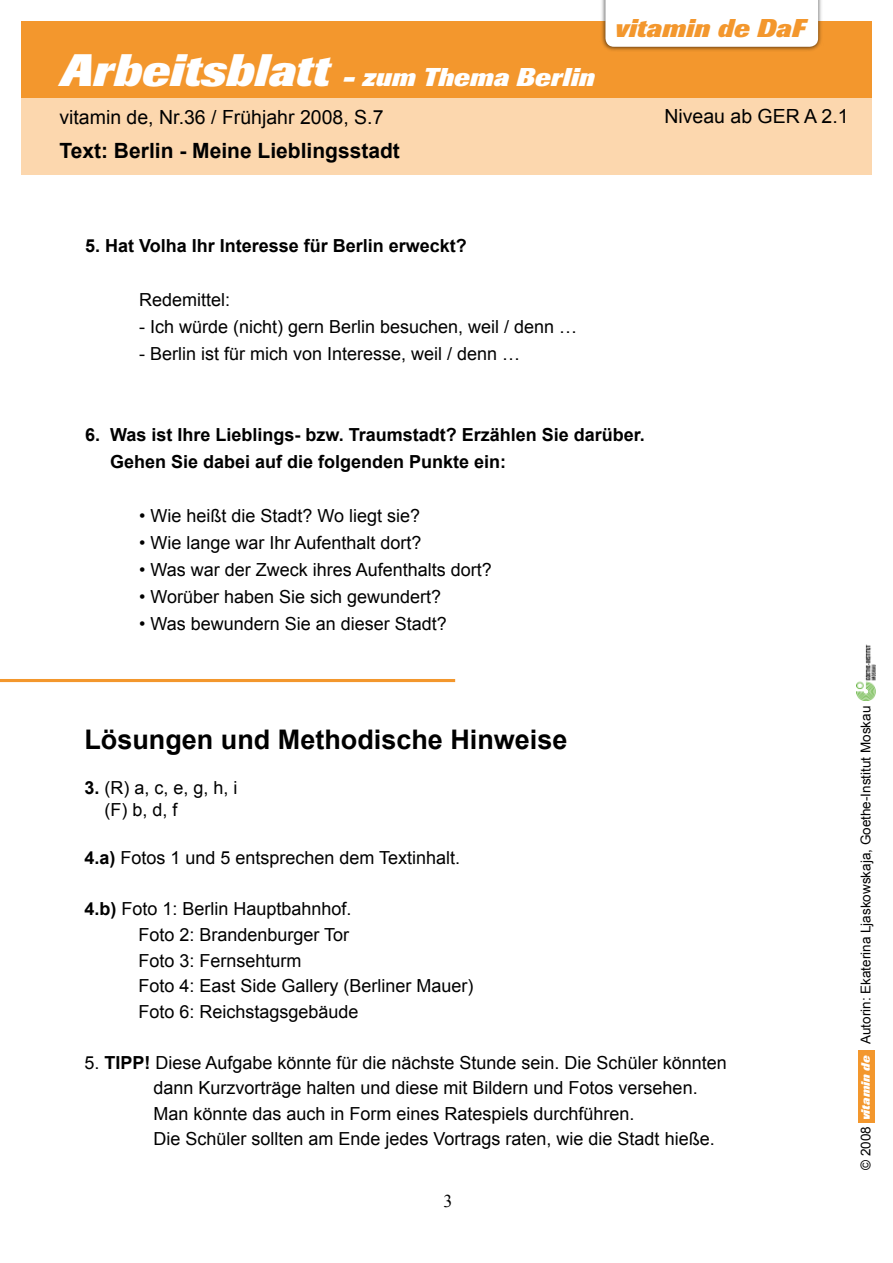
<style>
.page{position:relative;width:893px;height:1263px;background:#fff}
.page>*{position:absolute;margin:0;border:0;box-sizing:border-box;transform-origin:0 0}
.t1{font:700 27px "Arial";color:#000}
.t2{font:italic 800 25.5px "Imago";color:#fff}
.t3{font:italic 800 25.5px "Imago";letter-spacing:.005em;color:#f3972d}
.t4{font:700 21px "Arial";color:#000}
.t5{font:19.5px "Arial";color:#000}
.t6{font:18px/25.5px "Arial";color:#000}
.t7{font:700 18px/27px "Arial";color:#000}
.t8{font:13.5px "Arial";color:#000}
.t9{font:italic 800 12px "Imago";color:#fff}
.s1{font-size:45px}
.s2{font-weight:700}
</style>
<div class="page">
<div style="left:858px;top:1050px;width:16px;height:72px;background:#f3972d"></div>
<img style="left:857px;top:644px;width:19px;height:57px">
<svg style="left:0;top:679px;width:455px;height:3px"></svg>
<div style="left:21px;top:98px;width:851px;height:76px;background:#fcd7ae"></div>
<div style="left:21px;top:21px;width:851px;height:77px;background:#f3972d"></div>
<div style="left:600px;top:0;width:224px;height:52px;background:#000;opacity:.7"></div>
<div style="left:605px;top:0;width:213px;height:47px;background:#fff"></div>
<h2 class="t3" style="left:615px;top:13px;width:192px">vitamin de DaF</h2>
<h2 class="t2" style="left:60px;top:63px;width:536px"><span class="s1">Arbeitsblatt</span> - zum Thema Berlin</h2>
<p class="t5" style="left:59px;top:104px;width:326px">vitamin de, Nr.36 / Frühjahr 2008, S.7</p>
<p class="t5" style="left:664px;top:104px;width:186px">Niveau ab GER A 2.1</p>
<p class="t4" style="left:60px;top:137px;width:342px">Text: Berlin - Meine Lieblingsstadt</p>
<p class="t7" style="left:85px;top:233px;width:383px">5. Hat Volha Ihr Interesse für Berlin erweckt?</p>
<p class="t6" style="left:139px;top:287px;width:93px">Redemittel:</p>
<p class="t6" style="left:139px;top:314px;width:440px">- Ich würde (nicht) gern Berlin besuchen, weil / denn …</p>
<p class="t6" style="left:139px;top:341px;width:383px">- Berlin ist für mich von Interesse, weil / denn …</p>
<p class="t7" style="left:110px;top:422px;width:536px;text-indent:-25px">6. Was ist Ihre Lieblings- bzw. Traumstadt? Erzählen Sie darüber.<br>Gehen Sie dabei auf die folgenden Punkte ein:</p>
<p class="t6" style="left:139px;top:503px;width:283px">• Wie heißt die Stadt? Wo liegt sie?</p>
<p class="t6" style="left:139px;top:530px;width:284px">• Wie lange war Ihr Aufenthalt dort?</p>
<p class="t6" style="left:139px;top:557px;width:354px">• Was war der Zweck ihres Aufenthalts dort?</p>
<p class="t6" style="left:139px;top:584px;width:304px">• Worüber haben Sie sich gewundert?</p>
<p class="t6" style="left:139px;top:611px;width:309px">• Was bewundern Sie an dieser Stadt?</p>
<h1 class="t1" style="left:84px;top:722px;width:485px">Lösungen und Methodische Hinweise</h1>
<p class="t6" style="left:104px;top:776px;width:135px;line-height:22.5px;text-indent:-20px"><span class="s2">3.</span> (R) a, c, e, g, h, i (F) b, d, f</p>
<p class="t6" style="left:84px;top:845px;width:377px"><span class="s2">4.a)</span> Fotos 1 und 5 entsprechen dem Textinhalt.</p>
<p class="t6" style="left:138px;top:896px;width:337px;text-indent:-54px"><span class="s2">4.b)</span> Foto 1: Berlin Hauptbahnhof.<br>Foto 2: Brandenburger Tor<br>Foto 3: Fernsehturm<br>Foto 4: East Side Gallery (Berliner Mauer)<br>Foto 6: Reichstagsgebäude</p>
<p class="t6" style="left:153px;top:1049px;width:575px;text-indent:-69px">5. <span class="s2">TIPP!</span> Diese Aufgabe könnte für die nächste Stunde sein. Die Schüler könnten dann Kurzvorträge halten und diese mit Bildern und Fotos versehen.<br>Man könnte das auch in Form eines Ratespiels durchführen.<br>Die Schüler sollten am Ende jedes Vortrags raten, wie die Stadt hieße.</p>
<p class="t8" style="left:857px;top:1044px;width:340px;rotate:-90deg">Autorin: Ekaterina Ljaskowskaja, Goethe-Institut Moskau</p>
<p class="t9" style="left:859px;top:1120px;width:66px;rotate:-90deg">vitamin de</p>
<p class="t8" style="left:857px;top:1170px;width:45px;rotate:-90deg">© 2008</p>
</div>
